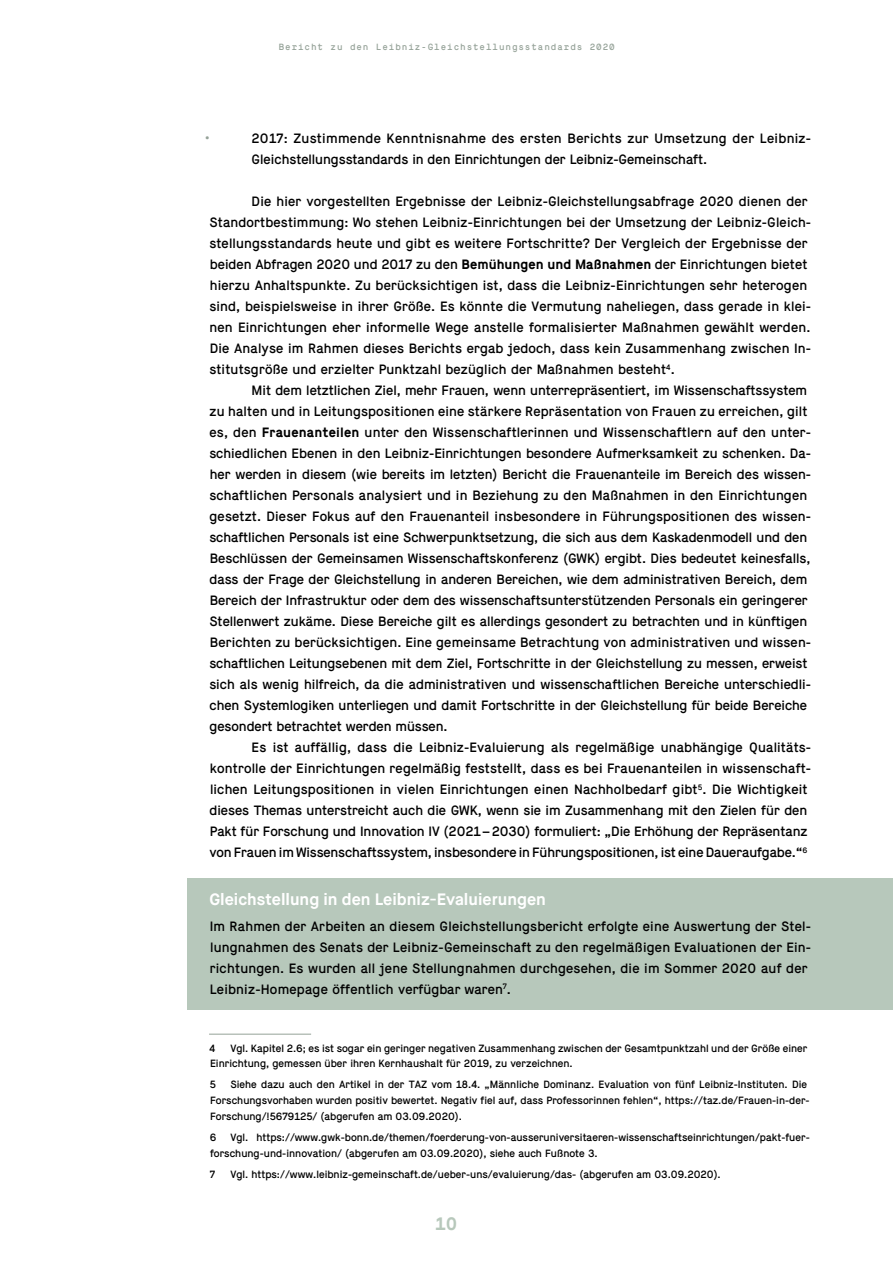
<style>
.page{position:relative;width:893px;height:1263px;background:#fff}
.page>*{position:absolute;margin:0;border:0;box-sizing:border-box;transform-origin:0 0}
.t1{font:700 18px "Maison";color:#b7c8bb}
.Headline_4_11_pt_Zwi{font:700 16.5px "Maison Neue";color:#fff}
.Fließtext{font:13.5px/21px "Maison";letter-spacing:.01em;color:#000}
.Fließtext-2{font:13.5px "Maison";color:#95a298}
.Fußnote{font:10.5px/15.8px "Maison";color:#000}
.t2{font:9px "Maison Mono";letter-spacing:.1em;color:#95a298}
.s1{font-weight:700}
</style>
<div class="page">
<div style="left:188px;top:878px;width:705px;height:132px;background:#b7c8bb"></div>
<hr style="left:209px;top:1034px;width:102px;height:1px;background:#95a298">
<p class="t2" style="left:279px;top:41px;width:338px">Bericht zu den Leibniz-Gleichstellungsstandards 2020</p>
<p class="Fließtext-2" style="left:205px;top:131px;width:6px">•</p>
<p class="Fließtext" style="left:252px;top:128px;width:561px">2017: Zustimmende Kenntnisnahme des ersten Berichts zur Umsetzung der Leibniz-<br>Gleichstellungsstandards in den Einrichtungen der Leibniz-Gemeinschaft.</p>
<p class="Fließtext" style="left:209px;top:191px;width:603px;text-indent:42px">Die hier vorgestellten Ergebnisse der Leibniz-Gleichstellungsabfrage 2020 dienen der Standortbestimmung: Wo stehen Leibniz-Einrichtungen bei der Umsetzung der Leibniz-Gleich&shy;stellungsstandards heute und gibt es weitere Fortschritte? Der Vergleich der Ergebnisse der beiden Abfragen 2020 und 2017 zu den <span class="s1">Bemühungen und Maßnahmen</span> der Einrichtungen bietet hierzu Anhaltspunkte. Zu berücksichtigen ist, dass die Leibniz-Einrichtungen sehr heterogen sind, beispielsweise in ihrer Größe. Es könnte die Vermutung naheliegen, dass gerade in klei&shy;nen Einrichtungen eher informelle Wege anstelle formalisierter Maßnahmen gewählt werden.<br>Die Analyse im Rahmen dieses Berichts ergab jedoch, dass kein Zusammenhang zwischen In&shy;stitutsgröße und erzielter Punktzahl bezüglich der Maßnahmen besteht<sup>4</sup>.</p>
<p class="Fließtext" style="left:209px;top:380px;width:603px;text-indent:42px">Mit dem letztlichen Ziel, mehr Frauen, wenn unterrepräsentiert, im Wissenschaftssystem zu halten und in Leitungspositionen eine stärkere Repräsentation von Frauen zu erreichen, gilt es, den <span class="s1">Frauenanteilen</span> unter den Wissenschaftlerinnen und Wissenschaftlern auf den unter&shy;schiedlichen Ebenen in den Leibniz-Einrichtungen besondere Aufmerksamkeit zu schenken. Da&shy;her werden in diesem (wie bereits im letzten) Bericht die Frauenanteile im Bereich des wissen&shy;schaftlichen Personals analysiert und in Beziehung zu den Maßnahmen in den Einrichtungen gesetzt. Dieser Fokus auf den Frauenanteil insbesondere in Führungspositionen des wissen&shy;schaftlichen Personals ist eine Schwerpunktsetzung, die sich aus dem Kaskadenmodell und den Beschlüssen der Gemeinsamen Wissenschaftskonferenz (GWK) ergibt. Dies bedeutet keinesfalls, dass der Frage der Gleichstellung in anderen Bereichen, wie dem administrativen Bereich, dem Bereich der Infrastruktur oder dem des wissenschaftsunterstützenden Personals ein geringerer Stellenwert zukäme. Diese Bereiche gilt es allerdings gesondert zu betrachten und in künftigen Berichten zu berücksichtigen. Eine gemeinsame Betrachtung von administrativen und wissen&shy;schaftlichen Leitungsebenen mit dem Ziel, Fortschritte in der Gleichstellung zu messen, erweist sich als wenig hilfreich, da die administrativen und wissenschaftlichen Bereiche unterschiedli&shy;chen Systemlogiken unterliegen und damit Fortschritte in der Gleichstellung für beide Bereiche gesondert betrachtet werden müssen.</p>
<p class="Fließtext" style="left:209px;top:737px;width:603px;text-indent:42px">Es ist auffällig, dass die Leibniz-Evaluierung als regelmäßige unabhängige Qualitäts&shy;kontrolle der Einrichtungen regelmäßig feststellt, dass es bei Frauenanteilen in wissenschaft&shy;lichen Leitungspositionen in vielen Einrichtungen einen Nachholbedarf gibt<sup>5</sup>. Die Wichtigkeit dieses Themas unterstreicht auch die GWK, wenn sie im Zusammenhang mit den Zielen für den Pakt für Forschung und Innovation IV (2021–2030) formuliert: „Die Erhöhung der Repräsentanz von Frauen im Wissenschaftssystem, insbesondere in Führungspositionen, ist eine Daueraufgabe.“<sup>6</sup></p>
<p class="Headline_4_11_pt_Zwi" style="left:209px;top:888px;width:338px">Gleichstellung in den Leibniz-Evaluierungen</p>
<p class="Fließtext" style="left:210px;top:916px;width:603px">Im Rahmen der Arbeiten an diesem Gleichstellungsbericht erfolgte eine Auswertung der Stel&shy;lungnahmen des Senats der Leibniz-Gemeinschaft zu den regelmäßigen Evaluationen der Ein&shy;richtungen. Es wurden all jene Stellungnahmen durchgesehen, die im Sommer 2020 auf der Leibniz-Homepage öffentlich verfügbar waren<sup>7</sup>.</p>
<p class="Fußnote" style="left:210px;top:1040px;width:599px;text-indent:20px">Vgl. Kapitel 2.6; es ist sogar ein geringer negativen Zusammenhang zwischen der Gesamtpunktzahl und der Größe einer<br>Einrichtung, gemessen über ihren Kernhaushalt für 2019, zu verzeichnen.</p>
<p class="Fußnote" style="left:210px;top:1077px;width:8px">5</p>
<p class="Fußnote" style="left:210px;top:1040px;width:7px">4</p>
<p class="Fußnote" style="left:210px;top:1077px;width:601px;text-indent:20px">Siehe dazu auch den Artikel in der TAZ vom 18.4. „Männliche Dominanz. Evaluation von fünf Leibniz-Instituten. Die<br>Forschungsvorhaben wurden positiv bewertet. Negativ fiel auf, dass Professorinnen fehlen“, https://taz.de/Frauen-in-der-<br>Forschung/!5679125/ (abgerufen am 03.09.2020).</p>
<p class="Fußnote" style="left:210px;top:1129px;width:8px">6</p>
<p class="Fußnote" style="left:210px;top:1129px;width:601px;text-indent:20px">Vgl. https://www.gwk-bonn.de/themen/foerderung-von-ausseruniversitaeren-wissenschaftseinrichtungen/pakt-fuer&shy;forschung-und-innovation/ (abgerufen am 03.09.2020), siehe auch Fußnote 3.</p>
<p class="Fußnote" style="left:210px;top:1166px;width:7px">7</p>
<p class="Fußnote" style="left:230px;top:1166px;width:492px">Vgl. https://www.leibniz-gemeinschaft.de/ueber-uns/evaluierung/das- (abgerufen am 03.09.2020).</p>
<h1 class="t1" style="left:436px;top:1213px;width:23px">10</h1>
</div>
